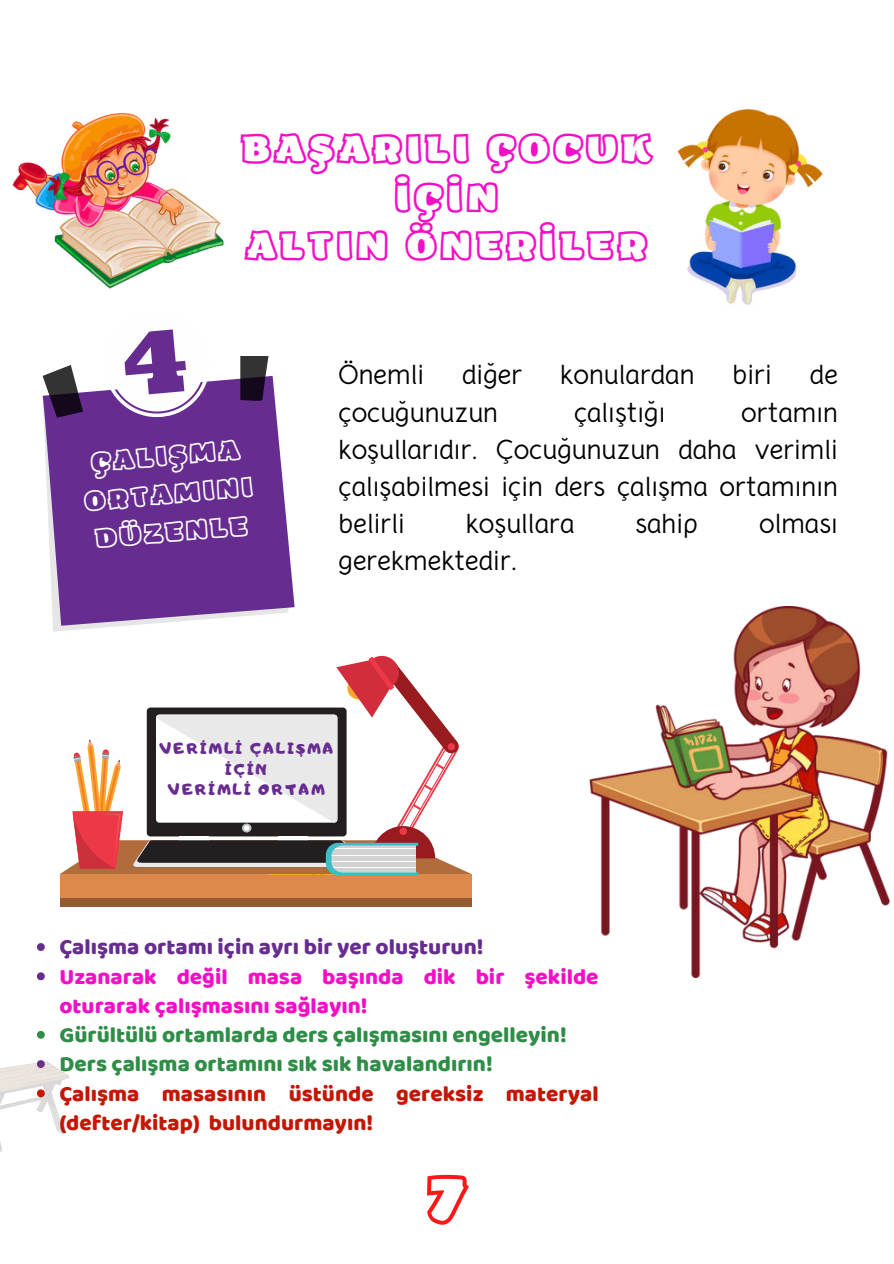
<style>
.page{position:relative;width:894px;height:1264px;background:#fff}
.page>*{position:absolute;margin:0;border:0;box-sizing:border-box;transform-origin:0 0}
.t1{font:58.2px "ZT Arturo Heavyoutline";color:#ff1616}
.t2{font:34.8px/48.3px "ZT Arturo Heavyoutline";letter-spacing:.145em;color:#f20fc6;text-align:center}
.t3{font:24px/37.2px "Crusoe Text";color:#000;text-align:justify}
.t4{font:24px/38.2px "ZT Arturo Heavyoutline";color:#fff;text-align:center}
.t5{font:22.5px/29.2px "Baloo";color:#2f8d47}
.t6{font:22.5px/29.2px "Baloo";color:#c41602}
.t7{font:22.5px/29.2px "Baloo";color:#f20fc6}
.t8{font:22.5px "Baloo";color:#672c90}
.t9{font:15px/20.2px "Adigiana Toybox";letter-spacing:.145em;color:#672c90;text-align:center}
</style>
<div class="page">
<img style="left:12px;top:113px;width:212px;height:176px">
<img style="left:677px;top:109px;width:146px;height:196px">
<svg style="left:53px;top:625px;width:77px;height:6px"></svg>
<svg style="left:44px;top:376px;width:250px;height:249px;background:#8354a4"></svg>
<svg style="left:43px;top:365px;width:40px;height:53px"></svg>
<svg style="left:240px;top:356px;width:28px;height:45px"></svg>
<svg style="left:37px;top:943px;width:8px;height:8px"></svg>
<svg style="left:37px;top:972px;width:8px;height:8px"></svg>
<svg style="left:37px;top:1030px;width:8px;height:8px"></svg>
<img style="left:589px;top:606px;width:301px;height:371px">
<svg style="left:0;top:1060px;width:69px;height:92px"></svg>
<div style="left:60px;top:874px;width:411px;height:28px;background:#dc894b"></div>
<div style="left:60px;top:898px;width:411px;height:8px;background:#945b31"></div>
<svg style="left:60px;top:655px;width:411px;height:220px"></svg>
<svg style="left:93px;top:329px;width:119px;height:277px"></svg>
<h2 class="t2" style="left:242px;top:125px;width:410px">BAŞARILI ÇOCUK<br>İÇİN<br>ALTIN ÖNERİLER</h2>
<p class="t4" style="left:80px;top:444px;width:169px;rotate:-5deg">ÇALIŞMA<br>ORTAMINI<br>DÜZENLE</p>
<p class="t3" style="left:338px;top:356px;width:87px">Önemli</p>
<p class="t3" style="left:462px;top:356px;width:62px">diğer</p>
<p class="t3" style="left:560px;top:356px;width:136px">konulardan</p>
<p class="t3" style="left:732px;top:356px;width:41px">biri</p>
<p class="t3" style="left:809px;top:356px;width:30px">de</p>
<p class="t3" style="left:338px;top:393px;width:161px">çocuğunuzun</p>
<p class="t3" style="left:574px;top:393px;width:93px">çalıştığı</p>
<p class="t3" style="left:338px;top:393px;width:500px;text-indent:402px">ortamın koşullarıdır. Çocuğunuzun daha verimli çalışabilmesi için ders çalışma ortamının belirli</p>
<p class="t3" style="left:465px;top:505px;width:110px">koşullara</p>
<p class="t3" style="left:635px;top:505px;width:64px">sahip</p>
<p class="t3" style="left:758px;top:505px;width:80px">olması</p>
<p class="t3" style="left:338px;top:542px;width:180px">gerekmektedir.</p>
<p class="t9" style="left:159px;top:738px;width:175px">VERİMLİ ÇALIŞMA<br>İÇİN<br>VERİMLİ ORTAM</p>
<p class="t8" style="left:59px;top:933px;width:425px">Çalışma ortamı için ayrı bir yer oluşturun!</p>
<p class="t7" style="left:59px;top:961px;width:540px">Uzanarak değil masa başında dik bir şekilde oturarak çalışmasını sağlayın!</p>
<p class="t5" style="left:59px;top:1019px;width:508px">Gürültülü ortamlarda ders çalışmasını engelleyin!<br>Ders çalışma ortamını sık sık havalandırın!</p>
<p class="t6" style="left:59px;top:1078px;width:540px">Çalışma masasının üstünde gereksiz materyal (defter/kitap) bulundurmayın!</p>
<h1 class="t1" style="left:429px;top:1165px;width:36px">7</h1>
</div>
